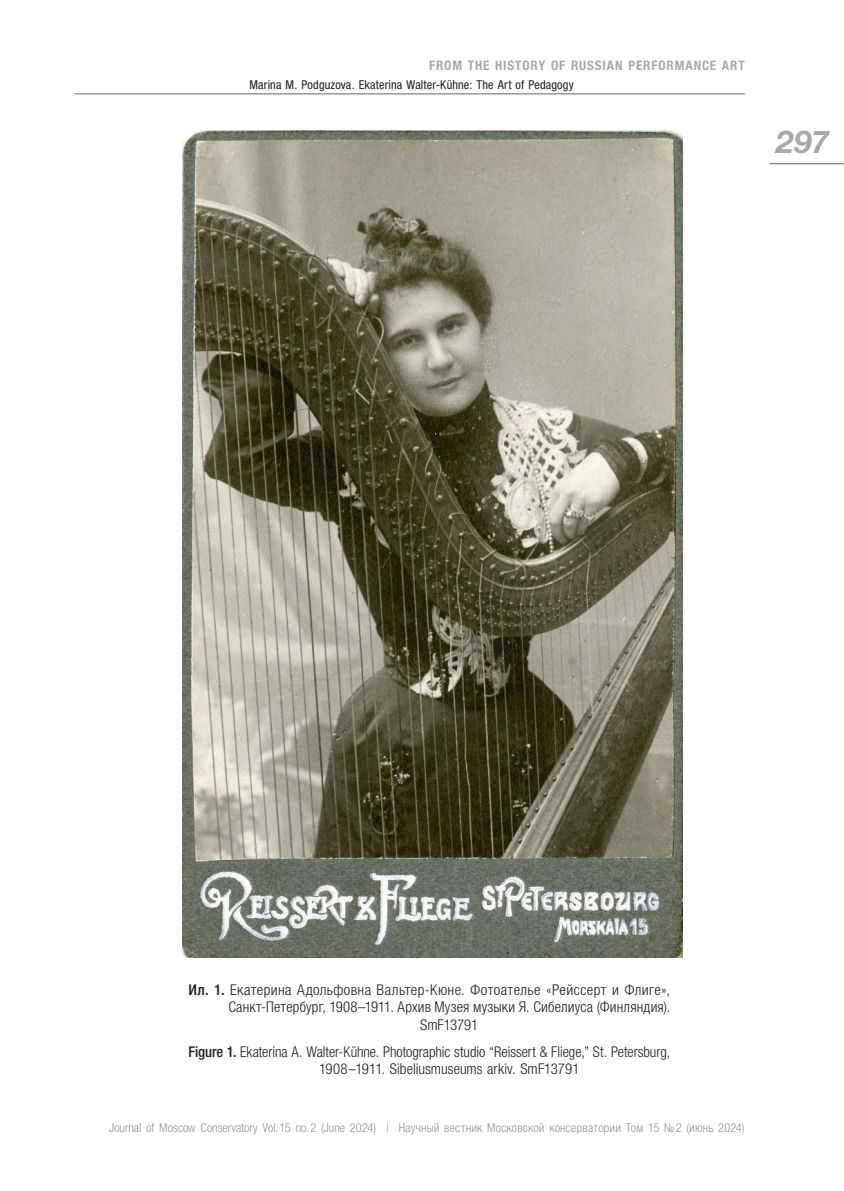
<style>
.page{position:relative;width:844px;height:1191px;background:#fff}
.page>*{position:absolute;margin:0;border:0;box-sizing:border-box;transform-origin:0 0}
.t1{font:italic 700 31.5px "Helvetica Neue LTW1 G";color:#a8a9ad}
._2-Подписи_к_илл_вын{font:300 condensed 14.88px/17.5px "Helvetica Neue LTW1 G";letter-spacing:.01em;color:#231f20}
.t2{font:700 condensed 13.12px "Helvetica Neue LTW1 G";letter-spacing:.065em;color:#a8a9ad}
.t3{font:300 condensed 12.25px "Helvetica Neue LTW1 G";letter-spacing:.015em;color:#939598}
.t4{font:condensed 12.25px "Helvetica Neue LTW1 G";letter-spacing:.01em;color:#231f20}
.s1{font-weight:500}
</style>
<div class="page">
<hr style="left:769px;top:163px;width:74px;height:1px;background:#636366">
<hr style="left:74px;top:94px;width:670px;height:1px;background:#636366">
<img style="left:183px;top:131px;width:499px;height:826px">
<p class="t2" style="left:429px;top:58px;width:317px">FROM THE HISTORY OF RUSSIAN PERFORMANCE ART</p>
<p class="t4" style="left:249px;top:78px;width:326px">Marina M. Podguzova. Ekaterina Walter-Kühne: The Art of Pedagogy</p>
<h1 class="t1" style="left:775px;top:123px;width:54px">297</h1>
<p class="_2-Подписи_к_илл_вын" style="left:189px;top:980px;width:483px"><span class="s1">Ил. 1.</span> Екатерина Адольфовна Вальтер-Кюне. Фотоателье «Рейссерт и Флиге»,</p>
<p class="_2-Подписи_к_илл_вын" style="left:228px;top:998px;width:443px">Санкт-Петербург, 1908–1911. Архив Музея музыки Я. Сибелиуса (Финляндия).</p>
<p class="_2-Подписи_к_илл_вын" style="left:420px;top:1015px;width:60px">SmF13791</p>
<p class="_2-Подписи_к_илл_вын" style="left:319px;top:1043px;width:352px;text-indent:-130px"><span class="s1">Figure 1.</span> Ekaterina A. Walter-Kühne. Photographic studio “Reissert &amp; Fliege,” St. Petersburg,<br>1908–1911. Sibeliusmuseums arkiv. SmF13791</p>
<p class="t3" style="left:109px;top:1120px;width:636px">Journal of Moscow Conservatory Vol.15 no.2 (June 2024) | Научный вестник Московской консерватории Том 15 №2 (июнь 2024)</p>
</div>
